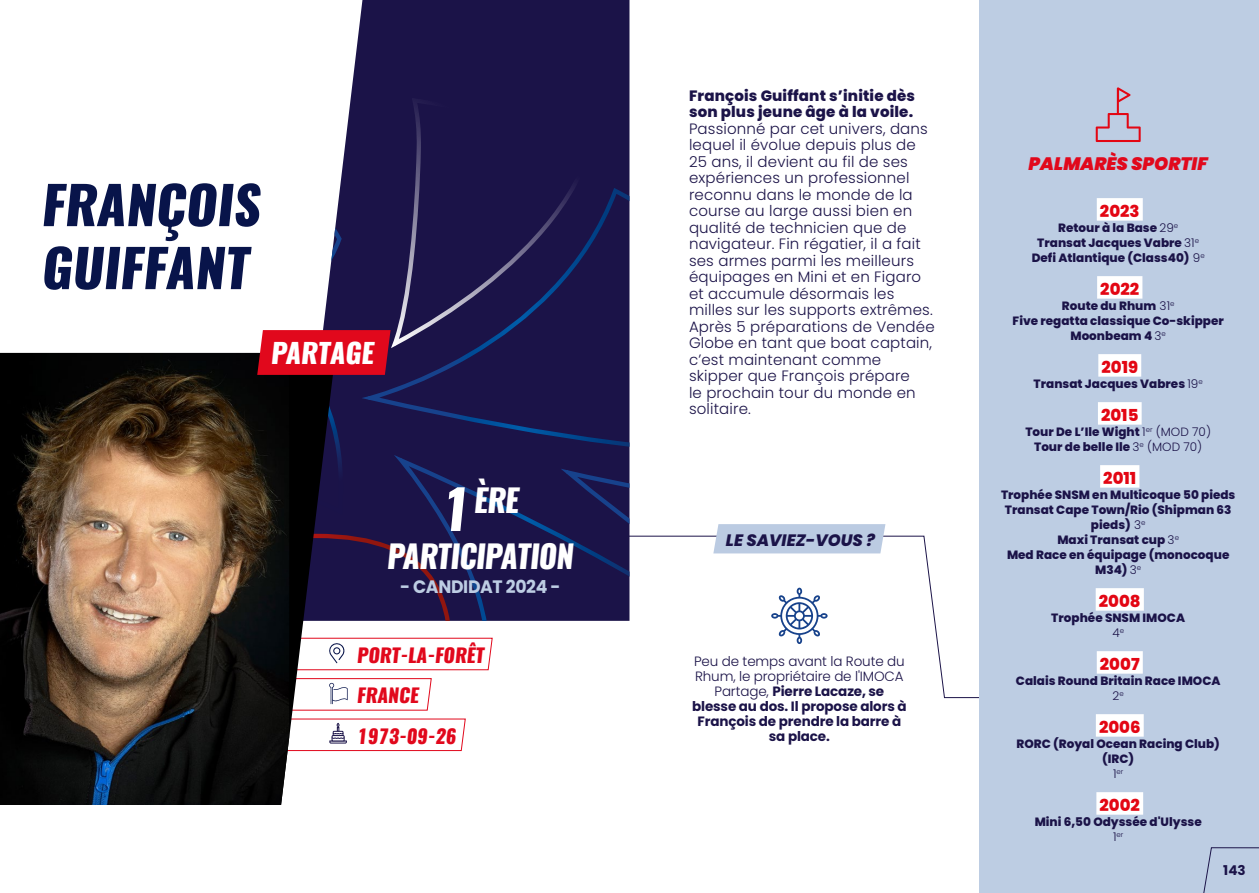
<style>
.page{position:relative;width:1259px;height:893px;background:#fff}
.page>*{position:absolute;margin:0;border:0;box-sizing:border-box;transform-origin:0 0}
.t1{font:italic 800 52.2px/63px "Oswald";color:#08144a}
.t2{font:italic 800 31.5px/55.5px "Oswald";letter-spacing:-.02em;color:#fff;text-align:center;scale:.96 1}
.t3{font:italic 800 27.15px "Oswald";color:#fff}
.t4{font:italic 800 19.2px/40.3px "Oswald";color:#e1081c}
.t5{font:italic 900 18px "Poppins";color:#e1081c}
.t6{font:700 18px "Poppins";letter-spacing:-.02em;color:#bdcde3;scale:.96 1}
.t7{font:800 16.5px "Poppins";color:#e30613}
.t8{font:italic 800 16.5px "Poppins";color:#1b1348}
.t9{font:300 15px/16.5px "Poppins";letter-spacing:.01em;color:#1b1348}
.t10{font:800 15px/16.5px "Poppins";letter-spacing:.01em;color:#1b1348}
.t11{font:700 13.5px/15px "Poppins";letter-spacing:-.01em;color:#1b1348;text-align:center}
.t12{font:800 12px/15px "Poppins";color:#1b1348;text-align:center}
.t13{font:300 7.05px "Poppins";color:#1b1348}
.s1{font-size:54px}
.s2{font-weight:300}
.s3{font-size:12px}
</style>
<div class="page">
<svg style="left:629px;top:535px;width:350px;height:163px"></svg>
<div style="left:354px;top:0;width:275px;height:69px;background:#1b1348"></div>
<svg style="left:335px;top:637px;width:158px;height:34px"></svg>
<svg style="left:335px;top:678px;width:97px;height:33px"></svg>
<div style="left:979px;top:0;width:280px;height:893px;background:#bdcde3"></div>
<svg style="left:289px;top:621px;width:46px;height:131px"></svg>
<img style="left:0;top:353px;width:289px;height:452px">
<div style="left:713px;top:524px;width:172px;height:29px;background:#bbcbe2"></div>
<svg style="left:257px;top:69px;width:372px;height:552px;background:#382d58"></svg>
<svg style="left:771px;top:588px;width:56px;height:56px"></svg>
<svg style="left:1203px;top:847px;width:56px;height:46px"></svg>
<div style="left:1096px;top:198px;width:46px;height:23px;background:#fff"></div>
<div style="left:1097px;top:276px;width:45px;height:23px;background:#fff"></div>
<div style="left:1098px;top:354px;width:43px;height:23px;background:#fff"></div>
<div style="left:1098px;top:402px;width:43px;height:23px;background:#fff"></div>
<div style="left:1100px;top:465px;width:39px;height:23px;background:#fff"></div>
<div style="left:1095px;top:588px;width:48px;height:23px;background:#fff"></div>
<div style="left:1096px;top:651px;width:46px;height:23px;background:#fff"></div>
<div style="left:1095px;top:714px;width:48px;height:23px;background:#fff"></div>
<div style="left:1096px;top:792px;width:47px;height:23px;background:#fff"></div>
<svg style="left:1095px;top:87px;width:45px;height:55px"></svg>
<svg style="left:225px;top:718px;width:241px;height:33px"></svg>
<h1 class="t1" style="left:42px;top:176px;width:220px">FRANÇOIS<br>GUIFFANT</h1>
<h3 class="t3" style="left:271px;top:334px;width:104px">PARTAGE</h3>
<h2 class="t2" style="left:387px;top:474px;width:196px"><span class="s1">1</span> ÈRE<br>PARTICIPATION</h2>
<p class="t6" style="left:400px;top:576px;width:168px">- CANDIDAT 2024 -</p>
<p class="t4" style="left:357px;top:636px;width:128px">PORT-LA-FORÊT<br>FRANCE<br>1973-09-26</p>
<p class="t10" style="left:689px;top:87px;width:227px">François Guiffant s’initie dès son plus jeune âge à la voile.</p>
<p class="t9" style="left:689px;top:120px;width:247px">Passionné par cet univers, dans lequel il évolue depuis plus de<br>25 ans, il devient au fil de ses expériences un professionnel reconnu dans le monde de la course au large aussi bien en qualité de technicien que de navigateur. Fin régatier, il a fait ses armes parmi les meilleurs équipages en Mini et en Figaro et accumule désormais les milles sur les supports extrêmes.<br>Après 5 préparations de Vendée<br>Globe en tant que boat captain, c’est maintenant comme skipper que François prépare<br>le prochain tour du monde en solitaire.</p>
<p class="t8" style="left:726px;top:530px;width:151px">LE SAVIEZ-VOUS ?</p>
<p class="t11" style="left:692px;top:653px;width:216px"><span class="s2">Peu de temps avant la Route du<br>Rhum, le propriétaire de l'IMOCA<br>Partage,</span> Pierre Lacaze, se blesse au dos. Il propose alors à<br>François de prendre la barre à sa place.</p>
<p class="t5" style="left:1028px;top:153px;width:181px">PALMARÈS SPORTIF</p>
<p class="t7" style="left:1100px;top:202px;width:41px">2023</p>
<p class="t12" style="left:1031px;top:220px;width:174px">Retour à la Base <span class="s2">29</span><sup>e<br></sup>Transat Jacques Vabre <span class="s2">31</span><sup>e<br></sup>Defi Atlantique (Class40) <span class="s2">9</span><sup>e</sup></p>
<p class="t7" style="left:1100px;top:280px;width:41px">2022</p>
<p class="t12" style="left:1012px;top:298px;width:213px">Route du Rhum <span class="s2">31</span><sup>e<br></sup>Five regatta classique Co-skipper<br>Moonbeam 4 <span class="s2">3</span><sup>e</sup></p>
<p class="t7" style="left:1101px;top:358px;width:38px">2019</p>
<p class="t12" style="left:1033px;top:376px;width:171px">Transat Jacques Vabres <span class="s2">19</span><sup>e</sup></p>
<p class="t7" style="left:1101px;top:406px;width:39px">2015</p>
<p class="t12" style="left:1025px;top:424px;width:187px">Tour De L’Ile Wight <span class="s2">1</span><sup>er</sup> <span class="s2">(MOD 70)<br></span>Tour de belle Ile <span class="s2">3</span><sup>e</sup> <span class="s2">(MOD 70)</span></p>
<p class="t7" style="left:1103px;top:469px;width:34px">2011</p>
<p class="t12" style="left:1001px;top:487px;width:236px">Trophée SNSM en Multicoque 50 pieds<br>Transat Cape Town/Rio (Shipman 63 pieds) <span class="s2">3</span><sup>e<br></sup>Maxi Transat cup <span class="s2">3</span><sup>e<br></sup>Med Race en équipage (monocoque<br>M34) <span class="s2">3</span><sup>e</sup></p>
<p class="t7" style="left:1099px;top:592px;width:43px">2008</p>
<p class="t12" style="left:1051px;top:610px;width:135px">Trophée SNSM IMOCA<br><span class="s2">4</span><sup>e</sup></p>
<p class="t7" style="left:1100px;top:655px;width:41px">2007</p>
<p class="t12" style="left:1016px;top:673px;width:206px">Calais Round Britain Race IMOCA<br><span class="s2">2</span><sup>e</sup></p>
<p class="t7" style="left:1099px;top:718px;width:43px">2006</p>
<p class="t12" style="left:1016px;top:736px;width:205px">RORC (Royal Ocean Racing Club) (IRC)</p>
<p class="t13" style="left:1113px;top:767px;width:12px"><span class="s3">1</span>er</p>
<p class="t7" style="left:1099px;top:796px;width:42px">2002</p>
<p class="t12" style="left:1034px;top:814px;width:168px">Mini 6,50 Odyssée d'Ulysse</p>
<p class="t13" style="left:1113px;top:830px;width:12px"><span class="s3">1</span>er</p>
<p class="t11" style="left:1223px;top:863px;width:24px">143</p>
</div>
